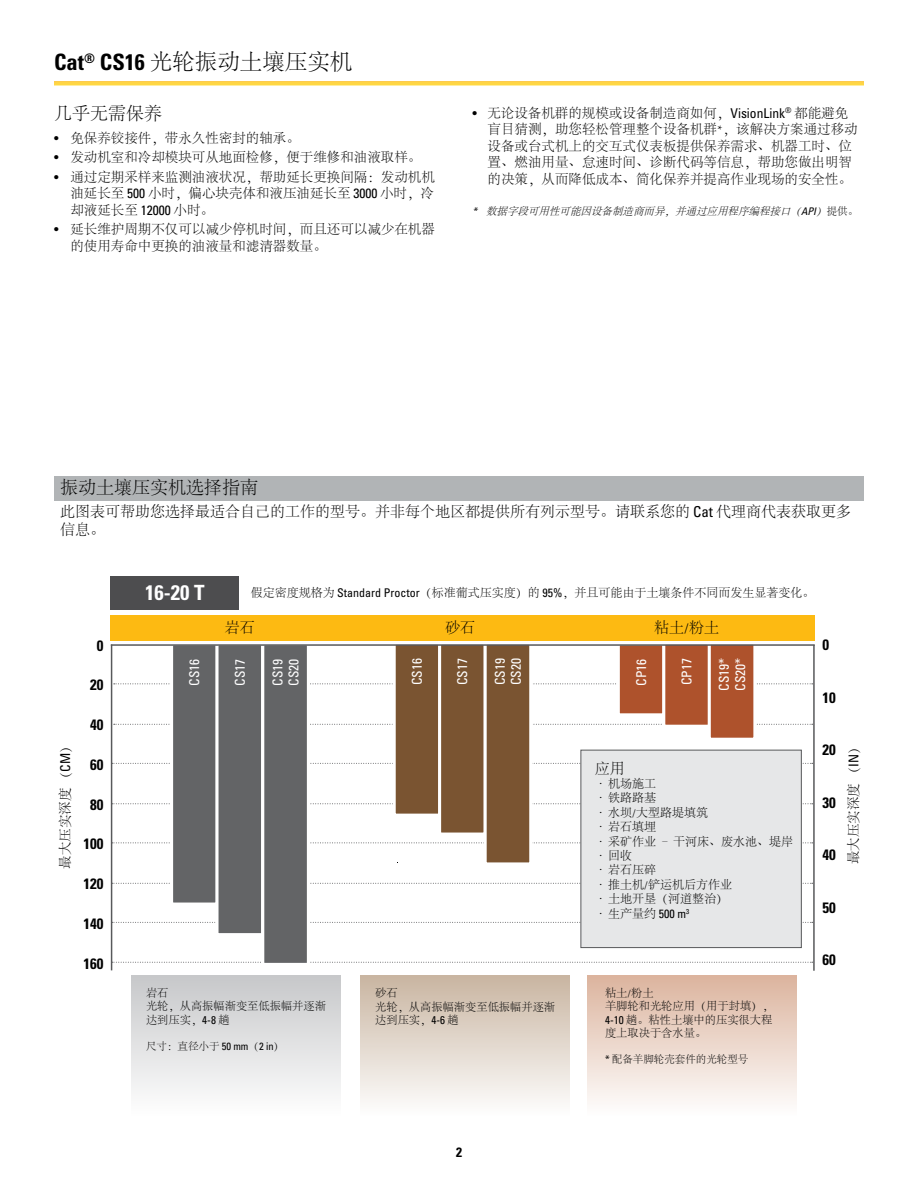
<style>
.page{position:relative;width:918px;height:1188px;background:#fff}
.page>*{position:absolute;margin:0;border:0;box-sizing:border-box;transform-origin:0 0}
.t1{font:300 22.5px "Adobe Song Std";color:#000}
.t2{font:700 condensed 21px "Univers LT Std";color:#fff}
.t3{font:300 18px "Adobe Song Std";color:#000}
.t4{font:300 15px/18px "Adobe Song Std";color:#000}
.t5{font:700 condensed 15px "Univers LT Std";color:#000}
.t6{font:300 13.5px/16.5px "Adobe Song Std";color:#000}
.t7{font:condensed 13.5px/16.2px "Univers LT Std";letter-spacing:-.01em;color:#fff}
.t8{font:700 condensed 13.5px "Univers LT Std";color:#000}
.t9{font:300 12px "Adobe Song Std";color:#000}
.t10{font:300 11.25px/13.5px "Adobe Song Std";color:#000}
.t11{font:italic 300 10.5px "Adobe Song Std";color:#000}
.t12{font:300 10.5px "Adobe Song Std";color:#000}
.s1{font-family:"Univers LT Std";font-weight:700;font-stretch:condensed}
.s2{font-family:"Univers LT Std";font-weight:400;font-stretch:condensed}
.s3{font-style:normal}
</style>
<div class="page">
<div style="left:54px;top:476px;width:810px;height:24px;background:#b1b4b6"></div>
<svg style="left:114px;top:683px;width:699px;height:1px"></svg>
<svg style="left:114px;top:724px;width:699px;height:1px"></svg>
<svg style="left:112px;top:763px;width:701px;height:1px"></svg>
<svg style="left:112px;top:803px;width:701px;height:1px"></svg>
<svg style="left:112px;top:843px;width:701px;height:1px"></svg>
<svg style="left:112px;top:883px;width:701px;height:1px"></svg>
<svg style="left:112px;top:922px;width:701px;height:1px"></svg>
<svg style="left:112px;top:962px;width:701px;height:1px"></svg>
<hr style="left:111px;top:645px;width:1px;height:325px;background:#58595b">
<hr style="left:813px;top:645px;width:2px;height:326px;background:#58595b">
<div style="left:111px;top:616px;width:703px;height:24px;background:#fdba12"></div>
<div style="left:111px;top:576px;width:128px;height:33px;background:#4d4d4f"></div>
<div style="left:172px;top:644px;width:45px;height:260px;background:#636466"></div>
<div style="left:170px;top:642px;width:49px;height:264px;border:3px solid #fff"></div>
<div style="left:217px;top:644px;width:46px;height:291px;background:#636466"></div>
<div style="left:216px;top:642px;width:48px;height:294px;border:3px solid #fff"></div>
<div style="left:263px;top:644px;width:45px;height:320px;background:#636466"></div>
<div style="left:261px;top:642px;width:49px;height:324px;border:3px solid #fff"></div>
<div style="left:394px;top:643px;width:46px;height:172px;background:#7a5431"></div>
<div style="left:393px;top:642px;width:48px;height:175px;border:3px solid #fff"></div>
<div style="left:440px;top:643px;width:45px;height:191px;background:#7a5431"></div>
<div style="left:438px;top:642px;width:49px;height:194px;border:3px solid #fff"></div>
<div style="left:485px;top:643px;width:46px;height:221px;background:#7a5431"></div>
<div style="left:484px;top:642px;width:48px;height:223px;border:3px solid #fff"></div>
<div style="left:618px;top:644px;width:46px;height:71px;background:#ae522c"></div>
<div style="left:617px;top:642px;width:48px;height:74px;border:3px solid #fff"></div>
<div style="left:664px;top:643px;width:45px;height:83px;background:#ae522c"></div>
<div style="left:662px;top:642px;width:49px;height:86px;border:3px solid #fff"></div>
<div style="left:709px;top:643px;width:46px;height:96px;background:#ae522c"></div>
<div style="left:708px;top:642px;width:48px;height:99px;border:3px solid #fff"></div>
<div style="left:581px;top:750px;width:220px;height:198px;background:#e6e7e8"></div>
<div style="left:581px;top:750px;width:221px;height:198px;border:1px solid #58595b"></div>
<div style="left:360px;top:975px;width:209px;height:140px;background:linear-gradient(to bottom,#c8b4a0,#fdfdfc)"></div>
<div style="left:587px;top:975px;width:210px;height:140px;background:linear-gradient(to bottom,#dbb39d,#fefdfc)"></div>
<div style="left:131px;top:975px;width:209px;height:140px;background:linear-gradient(to bottom,#c6c7c9,#fdfdfd)"></div>
<hr style="left:111px;top:644px;width:704px;height:2px;background:#58595b">
<h1 class="t1" style="left:54px;top:50px;width:300px"><span class="s1">Cat</span><sup>®</sup> <span class="s1">CS16</span> 光轮振动土壤压实机</h1>
<h3 class="t3" style="left:54px;top:104px;width:109px">几乎无需保养</h3>
<p class="t6" style="left:54px;top:130px;width:247px"><span class="s2">•</span> 免保养铰接件，带永久性密封的轴承。</p>
<p class="t6" style="left:54px;top:150px;width:369px"><span class="s2">•</span> 发动机室和冷却模块可从地面检修，便于维修和油液取样。</p>
<p class="t6" style="left:70px;top:169px;width:366px;text-align:justify;text-indent:-16px"><span class="s2">•</span> 通过定期采样来监测油液状况，帮助延长更换间隔：发动机机油延长至 <span class="s2">500</span> 小时，偏心块壳体和液压油延长至 <span class="s2">3000</span> 小时，冷却液延长至 <span class="s2">12000</span> 小时。</p>
<p class="t6" style="left:70px;top:222px;width:366px;text-indent:-16px"><span class="s2">•</span> 延长维护周期不仅可以减少停机时间，而且还可以减少在机器的使用寿命中更换的油液量和滤清器数量。</p>
<p class="t6" style="left:488px;top:105px;width:372px;text-indent:-15px"><span class="s2">•</span> 无论设备机群的规模或设备制造商如何，<span class="s2">VisionLink</span><sup>®</sup> 都能避免盲目猜测，助您轻松管理整个设备机群*，该解决方案通过移动设备或台式机上的交互式仪表板提供保养需求、机器工时、位置、燃油用量、怠速时间、诊断代码等信息，帮助您做出明智的决策，从而降低成本、简化保养并提高作业现场的安全性。</p>
<p class="t11" style="left:472px;top:205px;width:387px"><span class="s2">*</span> 数据字段可用性可能因设备制造商而异，并通过应用程序编程接口（<span class="s2">A P I</span> ）<span class="s3">提供。</span></p>
<h3 class="t3" style="left:60px;top:478px;width:199px">振动土壤压实机选择指南</h3>
<p class="t4" style="left:60px;top:503px;width:793px">此图表可帮助您选择最适合自己的工作的型号。并非每个地区都提供所有列示型号。请联系您的 <span class="s2">Cat</span> 代理商代表获取更多信息。</p>
<h2 class="t2" style="left:145px;top:580px;width:61px">16-20 T</h2>
<p class="t9" style="left:251px;top:586px;width:565px">假定密度规格为 <span class="s2">Standard Proctor</span>（标准葡式压实度）的 <span class="s2">95%</span>，并且可能由于土壤条件不同而发生显著变化。</p>
<p class="t4" style="left:225px;top:619px;width:31px">岩石</p>
<p class="t4" style="left:445px;top:619px;width:31px">砂石</p>
<p class="t4" style="left:654px;top:619px;width:67px">粘土/粉土</p>
<p class="t5" style="left:822px;top:636px;width:8px">0</p>
<p class="t5" style="left:97px;top:636px;width:8px">0</p>
<p class="t5" style="left:90px;top:676px;width:15px">20</p>
<p class="t5" style="left:90px;top:716px;width:15px">40</p>
<p class="t5" style="left:90px;top:755px;width:15px">60</p>
<p class="t5" style="left:90px;top:795px;width:15px">80</p>
<p class="t5" style="left:84px;top:835px;width:21px">100</p>
<p class="t5" style="left:84px;top:875px;width:21px">120</p>
<p class="t5" style="left:84px;top:914px;width:21px">140</p>
<p class="t5" style="left:84px;top:954px;width:21px">160</p>
<p class="t7" style="left:186px;top:686px;width:28px;rotate:-90deg">CS16</p>
<p class="t7" style="left:232px;top:686px;width:28px;rotate:-90deg">CS17</p>
<p class="t7" style="left:269px;top:686px;width:28px;rotate:-90deg">CS19<br>CS20</p>
<p class="t7" style="left:409px;top:685px;width:28px;rotate:-90deg">CS16</p>
<p class="t7" style="left:454px;top:685px;width:28px;rotate:-90deg">CS17</p>
<p class="t7" style="left:492px;top:685px;width:28px;rotate:-90deg">CS19<br>CS20</p>
<p class="t7" style="left:633px;top:686px;width:28px;rotate:-90deg">CP16</p>
<p class="t7" style="left:678px;top:685px;width:28px;rotate:-90deg">CP17</p>
<p class="t7" style="left:716px;top:691px;width:34px;rotate:-90deg">CS19*<br>CS20*</p>
<p class="t5" style="left:822px;top:688px;width:15px">10</p>
<p class="t5" style="left:822px;top:741px;width:15px">20</p>
<p class="t6" style="left:57px;top:869px;width:131px;rotate:-90deg">最大压实深度 （<span class="s2">CM</span>）</p>
<p class="t6" style="left:846px;top:864px;width:125px;rotate:-90deg">最大压实深度 （<span class="s2">IN</span>）</p>
<p class="t4" style="left:595px;top:760px;width:31px">应用</p>
<p class="t9" style="left:595px;top:777px;width:63px">•机场施工</p>
<p class="t9" style="left:595px;top:792px;width:63px">•铁路路基</p>
<p class="t9" style="left:595px;top:806px;width:115px">•水坝/大型路堤填筑</p>
<p class="t9" style="left:595px;top:820px;width:63px">•岩石填埋</p>
<p class="t9" style="left:595px;top:835px;width:200px">•采矿作业 – 干河床、废水池、堤岸</p>
<p class="t9" style="left:595px;top:849px;width:39px">•回收</p>
<p class="t9" style="left:595px;top:864px;width:63px">•岩石压碎</p>
<p class="t9" style="left:595px;top:878px;width:139px">•推土机/铲运机后方作业</p>
<p class="t9" style="left:595px;top:892px;width:135px">•土地开垦（河道整治）</p>
<p class="t9" style="left:595px;top:907px;width:96px">•生产量约 <span class="s2">500 m</span><sup>3</sup></p>
<p class="t5" style="left:822px;top:793px;width:15px">30</p>
<p class="t5" style="left:822px;top:846px;width:15px">40</p>
<p class="t5" style="left:822px;top:898px;width:15px">50</p>
<p class="t5" style="left:822px;top:951px;width:15px">60</p>
<p class="t10" style="left:146px;top:986px;width:181px">岩石<br>光轮，从高振幅渐变至低振幅并逐渐达到压实，<span class="s2">4-8</span> 趟</p>
<p class="t12" style="left:146px;top:1040px;width:140px">尺寸：直径小于 <span class="s2">50 mm</span>（<span class="s2">2 in</span>）</p>
<p class="t10" style="left:375px;top:987px;width:181px">砂石<br>光轮，从高振幅渐变至低振幅并逐渐达到压实，<span class="s2">4-6</span> 趟</p>
<p class="t8" style="left:456px;top:1144px;width:7px">2</p>
<p class="t10" style="left:605px;top:986px;width:170px">粘土/粉土<br>羊脚轮和光轮应用（用于封填），<br><span class="s2">4-10</span> 趟。粘性土壤中的压实很大程度上取决于含水量。</p>
<p class="t12" style="left:605px;top:1054px;width:145px"><span class="s2">*</span> 配备羊脚轮壳套件的光轮型号</p>
</div>
